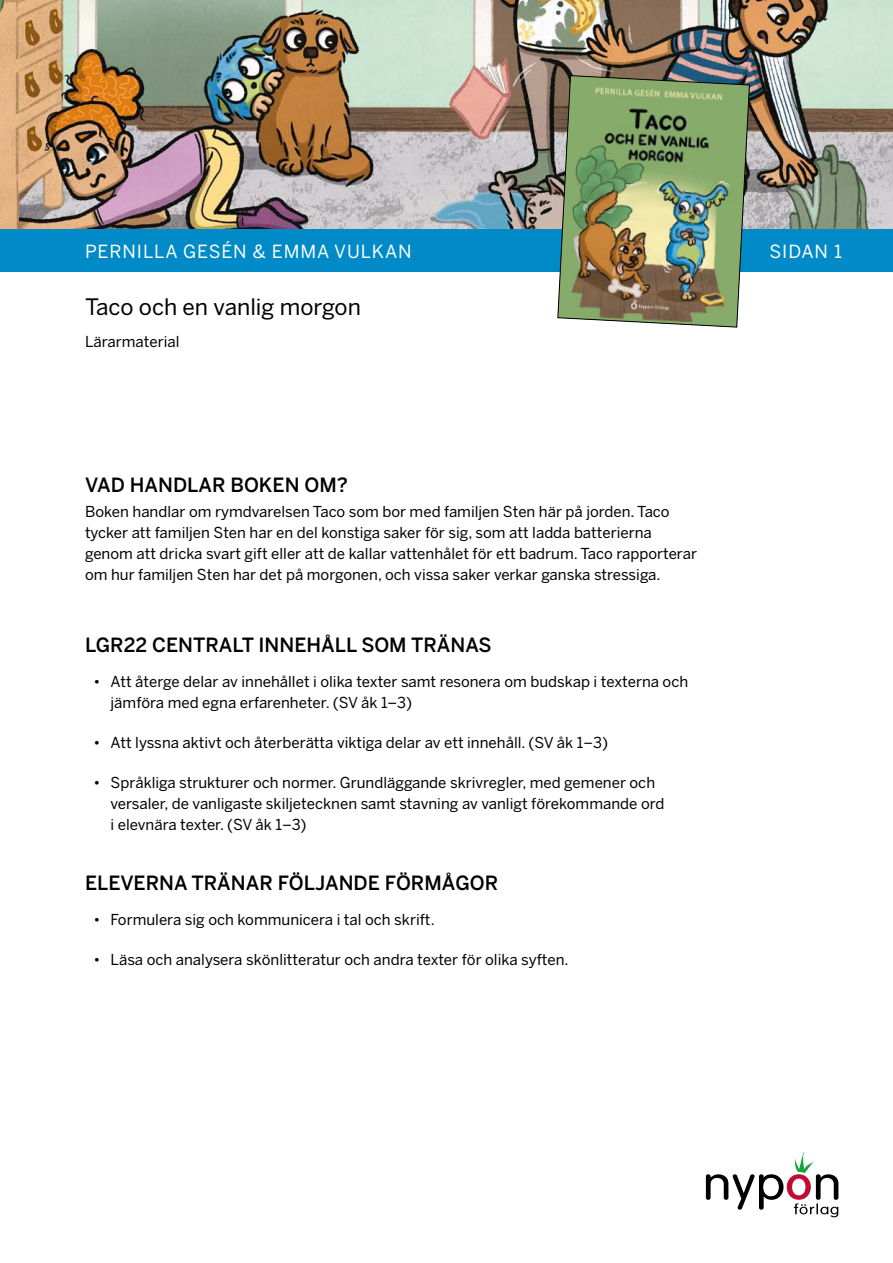
<style>
.page{position:relative;width:893px;height:1263px;background:#fff}
.page>*{position:absolute;margin:0;border:0;box-sizing:border-box;transform-origin:0 0}
.t1{font:22.5px "Benton Sans";color:#000}
.t2{font:500 19.5px "Benton Sans";color:#000}
.t3{font:18px "Benton Sans";letter-spacing:.05em;color:#fff}
.t4{font:15px/21px "Benton Sans";color:#000}
</style>
<div class="page">
<img style="left:0;top:0;width:893px;height:230px">
<svg style="left:706px;top:1152px;width:132px;height:65px"></svg>
<div style="left:0;top:230px;width:893px;height:42px;background:#008ac7"></div>
<img style="left:557px;top:75px;width:193px;height:253px">
<p class="t3" style="left:85px;top:241px;width:328px">PERNILLA GESÉN &amp; EMMA VULKAN</p>
<p class="t3" style="left:769px;top:241px;width:74px">SIDAN 1</p>
<h1 class="t1" style="left:85px;top:294px;width:277px">Taco och en vanlig morgon</h1>
<p class="t4" style="left:85px;top:331px;width:96px">Lärarmaterial</p>
<h2 class="t2" style="left:85px;top:473px;width:264px">VAD HANDLAR BOKEN OM?</h2>
<p class="t4" style="left:85px;top:501px;width:613px">Boken handlar om rymdvarelsen Taco som bor med familjen Sten här på jorden. Taco tycker att familjen Sten har en del konstiga saker för sig, som att ladda batterierna genom att dricka svart gift eller att de kallar vattenhålet för ett badrum. Taco rapporterar om hur familjen Sten har det på morgonen, och vissa saker verkar ganska stressiga.</p>
<h2 class="t2" style="left:85px;top:633px;width:408px">LGR22 CENTRALT INNEHÅLL SOM TRÄNAS</h2>
<p class="t4" style="left:111px;top:672px;width:579px;text-indent:-17px">• Att återge delar av innehållet i olika texter samt resonera om budskap i texterna och jämföra med egna erfarenheter. (SV åk 1–3)</p>
<p class="t4" style="left:94px;top:733px;width:516px">• Att lyssna aktivt och återberätta viktiga delar av ett innehåll. (SV åk 1–3)</p>
<p class="t4" style="left:111px;top:773px;width:555px;text-indent:-17px">• Språkliga strukturer och normer. Grundläggande skrivregler, med gemener och versaler, de vanligaste skiljetecknen samt stavning av vanligt förekommande ord i elevnära texter. (SV åk 1–3)</p>
<h2 class="t2" style="left:85px;top:871px;width:415px">ELEVERNA TRÄNAR FÖLJANDE FÖRMÅGOR</h2>
<p class="t4" style="left:94px;top:910px;width:343px">• Formulera sig och kommunicera i tal och skrift.</p>
<p class="t4" style="left:94px;top:950px;width:476px">• Läsa och analysera skönlitteratur och andra texter för olika syften.</p>
</div>
